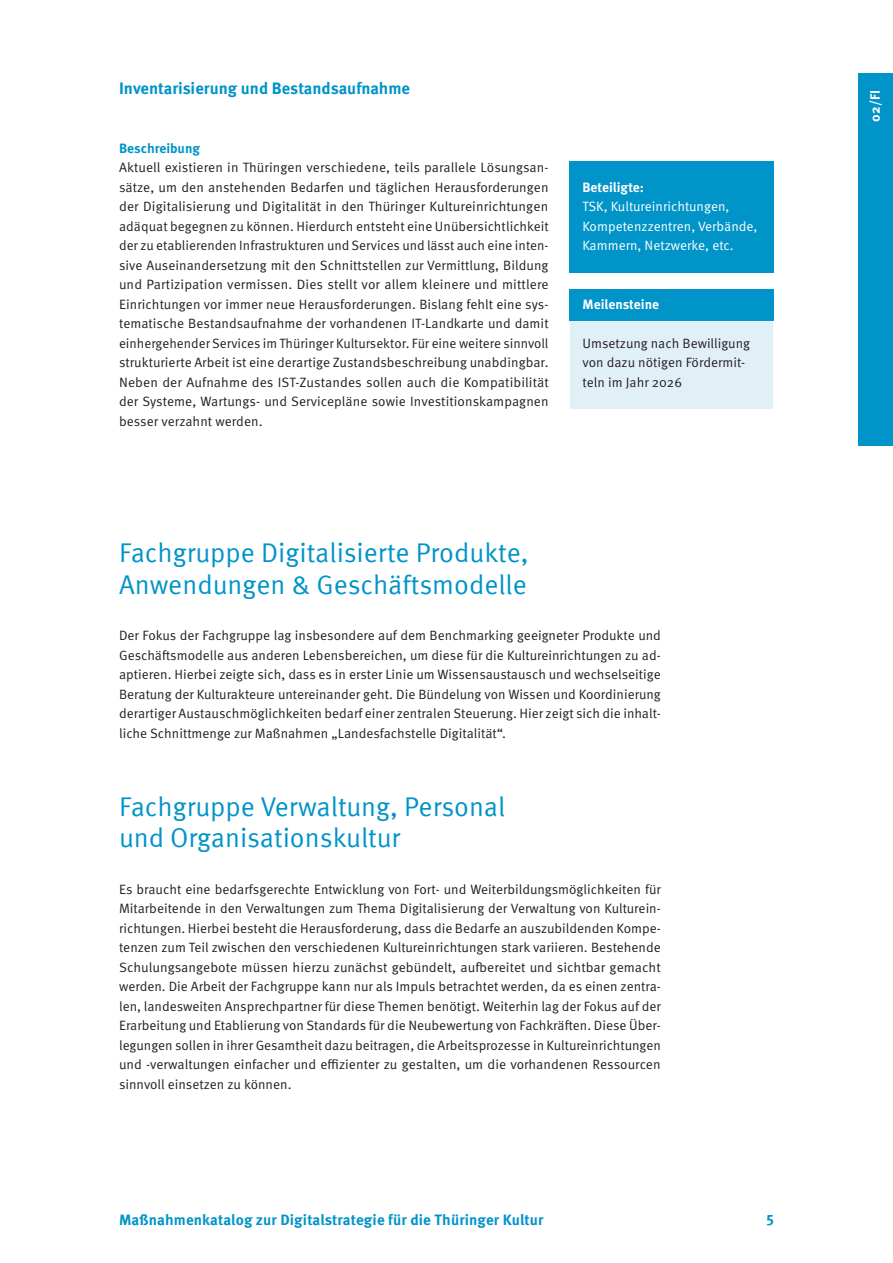
<style>
.page{position:relative;width:893px;height:1263px;background:#fff}
.page>*{position:absolute;margin:0;border:0;box-sizing:border-box;transform-origin:0 0}
.t1{font:27px/31.5px "Meta Offc Pro Norm";color:#0094c8}
.t2{font:700 16.5px "Meta Pro";color:#0094c8}
.t3{font:700 15px "Meta Pro";letter-spacing:.01em;color:#0094c8}
.t4{font:13.5px/19.5px "Meta Pro Norm";color:#231f20;text-align:justify}
.t5{font:13.5px/19.5px "Meta Pro Norm";color:#fff}
.t6{font:700 13.5px "Meta Pro";color:#fff}
.t7{font:700 13.5px "Meta Pro";color:#0094c8}
</style>
<div class="page">
<div style="left:570px;top:320px;width:204px;height:89px;background:#e1f0f7"></div>
<div style="left:569px;top:320px;width:205px;height:90px;border:1px solid #fff"></div>
<div style="left:570px;top:289px;width:204px;height:31px;background:#0094c8"></div>
<div style="left:570px;top:161px;width:204px;height:112px;background:#0094c8"></div>
<div style="left:859px;top:73px;width:34px;height:372px;background:#0094c8"></div>
<p class="t2" style="left:119px;top:76px;width:293px">Inventarisierung und Bestandsaufnahme</p>
<p class="t7" style="left:119px;top:138px;width:83px">Beschreibung</p>
<p class="t4" style="left:119px;top:157px;width:431px">Aktuell existieren in Thüringen verschiedene, teils parallele Lösungsan&shy;sätze, um den anstehenden Bedarfen und täglichen Herausforderungen der Digitalisierung und Digitalität in den Thüringer Kultureinrichtungen adäquat begegnen zu können. Hierdurch entsteht eine Unübersichtlichkeit der zu etablierenden Infrastrukturen und Services und lässt auch eine inten&shy;sive Auseinandersetzung mit den Schnittstellen zur Vermittlung, Bildung und Partizipation vermissen. Dies stellt vor allem kleinere und mittlere Einrichtungen vor immer neue Herausforderungen. Bislang fehlt eine sys&shy;tematische Bestandsaufnahme der vorhandenen IT-Landkarte und damit einhergehender Services im Thüringer Kultursektor. Für eine weitere sinnvoll strukturierte Arbeit ist eine derartige Zustandsbeschreibung unabdingbar.<br>Neben der Aufnahme des IST-Zustandes sollen auch die Kompatibilität der Systeme, Wartungs- und Servicepläne sowie Investitionskampagnen besser verzahnt werden.</p>
<p class="t6" style="left:582px;top:177px;width:63px">Beteiligte:</p>
<p class="t5" style="left:582px;top:196px;width:177px">TSK, Kultureinrichtungen,<br>Kompetenzzentren, Verbände,<br>Kammern, Netzwerke, etc.</p>
<p class="t6" style="left:583px;top:294px;width:78px">Meilensteine</p>
<p class="t4" style="left:583px;top:332px;width:169px;text-align:left">Umsetzung nach Bewilligung von dazu nötigen Fördermit&shy;teln im Jahr 2026</p>
<h1 class="t1" style="left:119px;top:535px;width:411px">Fachgruppe Digitalisierte Produkte,<br>Anwendungen &amp; Geschäftsmodelle</h1>
<p class="t4" style="left:119px;top:625px;width:543px">Der Fokus der Fachgruppe lag insbesondere auf dem Benchmarking geeigneter Produkte und Geschäftsmodelle aus anderen Lebensbereichen, um diese für die Kultureinrichtungen zu ad&shy;aptieren. Hierbei zeigte sich, dass es in erster Linie um Wissensaustausch und wechselseitige Beratung der Kulturakteure untereinander geht. Die Bündelung von Wissen und Koordinierung derartiger Austauschmöglichkeiten bedarf einer zentralen Steuerung. Hier zeigt sich die inhalt&shy;liche Schnittmenge zur Maßnahmen „Landesfachstelle Digitalität“.</p>
<h1 class="t1" style="left:119px;top:789px;width:388px">Fachgruppe Verwaltung, Personal und Organisationskultur</h1>
<p class="t4" style="left:119px;top:878px;width:543px">Es braucht eine bedarfsgerechte Entwicklung von Fort- und Weiterbildungsmöglichkeiten für Mitarbeitende in den Verwaltungen zum Thema Digitalisierung der Verwaltung von Kulturein&shy;richtungen. Hierbei besteht die Herausforderung, dass die Bedarfe an auszubildenden Kompe&shy;tenzen zum Teil zwischen den verschiedenen Kultureinrichtungen stark variieren. Bestehende Schulungsangebote müssen hierzu zunächst gebündelt, aufbereitet und sichtbar gemacht werden. Die Arbeit der Fachgruppe kann nur als Impuls betrachtet werden, da es einen zentra&shy;len, landesweiten Ansprechpartner für diese Themen benötigt. Weiterhin lag der Fokus auf der Erarbeitung und Etablierung von Standards für die Neubewertung von Fachkräften. Diese Über&shy;legungen sollen in ihrer Gesamtheit dazu beitragen, die Arbeitsprozesse in Kultureinrichtungen und -verwaltungen einfacher und effizienter zu gestalten, um die vorhandenen Ressourcen sinnvoll einsetzen zu können.</p>
<p class="t3" style="left:119px;top:1208px;width:426px">Maßnahmenkatalog zur Digitalstrategie für die Thüringer Kultur</p>
<p class="t3" style="left:766px;top:1208px;width:9px">5</p>
<p class="t6" style="left:865px;top:122px;width:33px;rotate:-90deg">02/FI</p>
</div>
